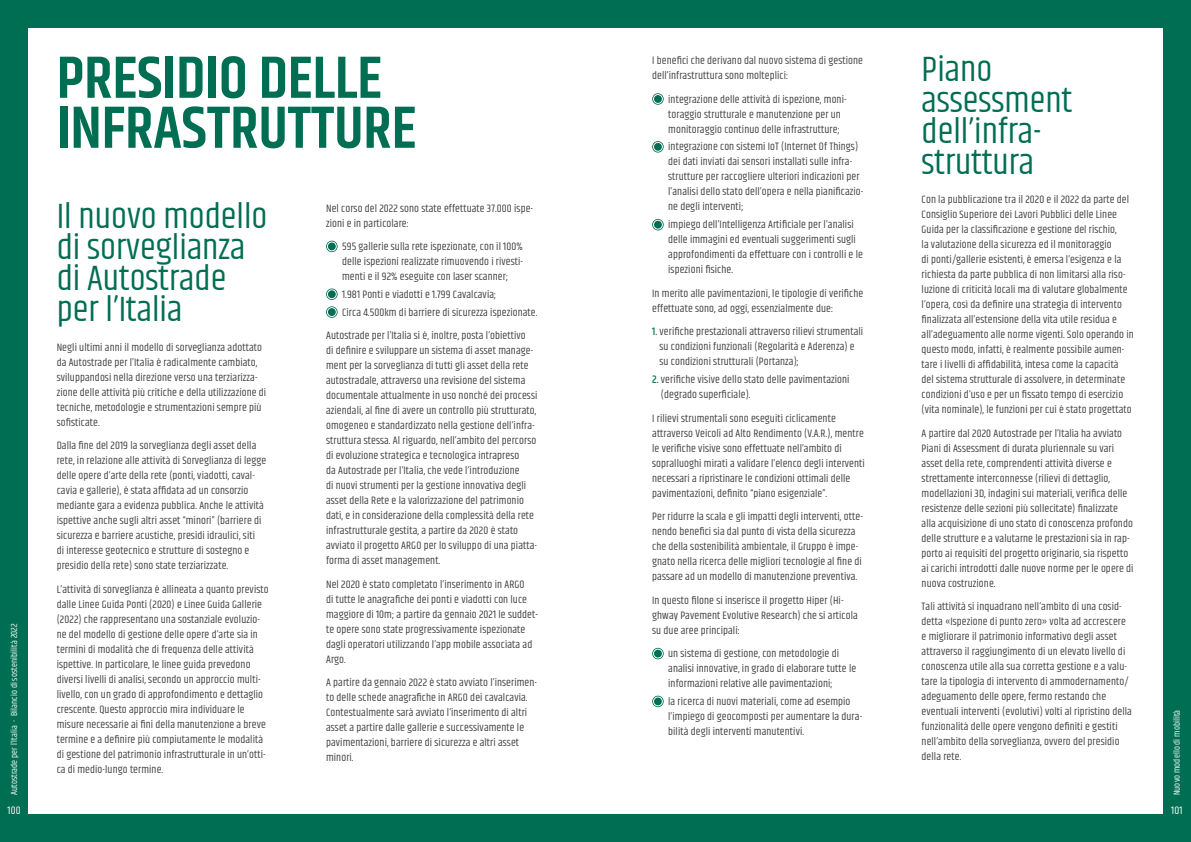
<style>
.page{position:relative;width:1191px;height:842px;background:#006e53}
.page>*{position:absolute;margin:0;border:0;box-sizing:border-box;transform-origin:0 0}
.t1{font:600 60px/50px "Khand";color:#006e53}
.t2{font:36px/31px "Khand";color:#006e53}
.t3{font:11px/15px "Khand";letter-spacing:.01em;color:#3c3c3b}
.t4{font:11px "Khand";letter-spacing:.01em;color:#fff}
.t5{font:9px "Khand";letter-spacing:.01em;color:#fff}
.s1{font-weight:500;color:#006e53}
</style>
<div class="page">
<div style="left:28px;top:28px;width:1134px;height:786px;background:#fff"></div>
<svg style="left:326px;top:241px;width:11px;height:11px"></svg>
<div style="left:327px;top:242px;width:10px;height:9px;border:1px solid #fff;border-radius:50%"></div>
<svg style="left:326px;top:288px;width:11px;height:12px"></svg>
<div style="left:327px;top:289px;width:10px;height:10px;border:1px solid #fff;border-radius:50%"></div>
<svg style="left:326px;top:306px;width:11px;height:12px"></svg>
<div style="left:327px;top:307px;width:10px;height:10px;border:1px solid #fff;border-radius:50%"></div>
<svg style="left:652px;top:93px;width:11px;height:12px"></svg>
<div style="left:653px;top:94px;width:9px;height:10px;border:1px solid #fff;border-radius:50%"></div>
<svg style="left:652px;top:141px;width:11px;height:12px"></svg>
<div style="left:653px;top:142px;width:9px;height:10px;border:1px solid #fff;border-radius:50%"></div>
<svg style="left:652px;top:219px;width:11px;height:11px"></svg>
<div style="left:653px;top:220px;width:9px;height:9px;border:1px solid #fff;border-radius:50%"></div>
<svg style="left:652px;top:648px;width:11px;height:11px"></svg>
<div style="left:653px;top:649px;width:9px;height:9px;border:1px solid #fff;border-radius:50%"></div>
<svg style="left:652px;top:696px;width:11px;height:11px"></svg>
<div style="left:653px;top:697px;width:9px;height:9px;border:1px solid #fff;border-radius:50%"></div>
<h2 class="t2" style="left:921px;top:56px;width:152px">Piano assessment dell’infra&shy;struttura</h2>
<p class="t3" style="left:921px;top:193px;width:214px">Con la pubblicazione tra il 2020 e il 2022 da parte del Consiglio Superiore dei Lavori Pubblici delle Linee Guida per la classificazione e gestione del rischio,<br>la valutazione della sicurezza ed il monitoraggio<br>di ponti/gallerie esistenti, è emersa l’esigenza e la richiesta da parte pubblica di non limitarsi alla riso&shy;luzione di criticità locali ma di valutare globalmente l’opera, così da definire una strategia di intervento finalizzata all’estensione della vita utile residua e all’adeguamento alle norme vigenti. Solo operando in questo modo, infatti, è realmente possibile aumen&shy;tare i livelli di affidabilità, intesa come la capacità<br>del sistema strutturale di assolvere, in determinate condizioni d’uso e per un fissato tempo di esercizio (vita nominale), le funzioni per cui è stato progettato</p>
<p class="t3" style="left:921px;top:426px;width:213px">A partire dal 2020 Autostrade per l’Italia ha avviato Piani di Assessment di durata pluriennale su vari asset della rete, comprendenti attività diverse e strettamente interconnesse (rilievi di dettaglio, modellazioni 3D, indagini sui materiali, verifica delle resistenze delle sezioni più sollecitate) finalizzate alla acquisizione di uno stato di conoscenza profondo delle strutture e a valutarne le prestazioni sia in rap&shy;porto ai requisiti del progetto originario, sia rispetto ai carichi introdotti dalle nuove norme per le opere di nuova costruzione.</p>
<p class="t3" style="left:921px;top:600px;width:212px">Tali attività si inquadrano nell’ambito di una cosid&shy;detta «Ispezione di punto zero» volta ad accrescere e migliorare il patrimonio informativo degli asset attraverso il raggiungimento di un elevato livello di conoscenza utile alla sua corretta gestione e a valu&shy;tare la tipologia di intervento di ammodernamento/ adeguamento delle opere, fermo restando che eventuali interventi (evolutivi) volti al ripristino della funzionalità delle opere vengono definiti e gestiti nell’ambito della sorveglianza, ovvero del presidio della rete.</p>
<p class="t3" style="left:652px;top:54px;width:212px">I benefici che derivano dal nuovo sistema di gestione dell’infrastruttura sono molteplici:</p>
<p class="t3" style="left:668px;top:92px;width:180px">integrazione delle attività di ispezione, moni&shy;toraggio strutturale e manutenzione per un monitoraggio continuo delle infrastrutture;</p>
<p class="t3" style="left:668px;top:140px;width:197px">integrazione con sistemi IoT (Internet Of Things) dei dati inviati dai sensori installati sulle infra&shy;strutture per raccogliere ulteriori indicazioni per l’analisi dello stato dell’opera e nella pianificazio&shy;ne degli interventi;</p>
<p class="t3" style="left:668px;top:218px;width:196px">impiego dell’Intelligenza Artificiale per l’analisi delle immagini ed eventuali suggerimenti sugli approfondimenti da effettuare con i controlli e le ispezioni fisiche.</p>
<p class="t3" style="left:652px;top:286px;width:213px">In merito alle pavimentazioni, le tipologie di verifiche effettuate sono, ad oggi, essenzialmente due:</p>
<p class="t3" style="left:659px;top:325px;width:205px;text-indent:-7px"><span class="s1">1.</span> verifiche prestazionali attraverso rilievi strumentali su condizioni funzionali (Regolarità e Aderenza) e su condizioni strutturali (Portanza);</p>
<p class="t3" style="left:661px;top:373px;width:190px;text-indent:-9px"><span class="s1">2.</span> verifiche visive dello stato delle pavimentazioni (degrado superficiale).</p>
<p class="t3" style="left:652px;top:411px;width:214px">I rilievi strumentali sono eseguiti ciclicamente attraverso Veicoli ad Alto Rendimento (V.A.R.), mentre le verifiche visive sono effettuate nell’ambito di sopralluoghi mirati a validare l’elenco degli interventi necessari a ripristinare le condizioni ottimali delle pavimentazioni, definito “piano esigenziale”.</p>
<p class="t3" style="left:652px;top:510px;width:212px">Per ridurre la scala e gli impatti degli interventi, otte&shy;nendo benefici sia dal punto di vista della sicurezza che della sostenibilità ambientale, il Gruppo è impe&shy;gnato nella ricerca delle migliori tecnologie al fine di passare ad un modello di manutenzione preventiva.</p>
<p class="t3" style="left:652px;top:593px;width:207px">In questo filone si inserisce il progetto Hiper (Hi&shy;ghway Pavement Evolutive Research) che si articola su due aree principali:</p>
<p class="t3" style="left:668px;top:647px;width:189px">un sistema di gestione, con metodologie di analisi innovative, in grado di elaborare tutte le informazioni relative alle pavimentazioni;</p>
<p class="t3" style="left:668px;top:694px;width:195px">la ricerca di nuovi materiali, come ad esempio l’impiego di geocomposti per aumentare la dura&shy;bilità degli interventi manutentivi.</p>
<h1 class="t1" style="left:57px;top:56px;width:361px">PRESIDIO DELLE<br>INFRASTRUTTURE</h1>
<h2 class="t2" style="left:57px;top:203px;width:212px">Il nuovo modello di sorveglianza di Autostrade per l’Italia</h2>
<p class="t3" style="left:57px;top:340px;width:211px">Negli ultimi anni il modello di sorveglianza adottato da Autostrade per l’Italia è radicalmente cambiato, sviluppandosi nella direzione verso una terziarizza&shy;zione delle attività più critiche e della utilizzazione di tecniche, metodologie e strumentazioni sempre più sofisticate.</p>
<p class="t3" style="left:57px;top:439px;width:211px">Dalla fine del 2019 la sorveglianza degli asset della rete, in relazione alle attività di Sorveglianza di legge delle opere d’arte della rete (ponti, viadotti, caval&shy;cavia e gallerie), è stata affidata ad un consorzio mediante gara a evidenza pubblica. Anche le attività ispettive anche sugli altri asset “minori” (barriere di sicurezza e barriere acustiche, presidi idraulici, siti<br>di interesse geotecnico e strutture di sostegno e presidio della rete) sono state terziarizzate.</p>
<p class="t3" style="left:57px;top:582px;width:213px">L’attività di sorveglianza è allineata a quanto previsto dalle Linee Guida Ponti (2020) e Linee Guida Gallerie (2022) che rappresentano una sostanziale evoluzio&shy;ne del modello di gestione delle opere d’arte sia in termini di modalità che di frequenza delle attività ispettive. In particolare, le linee guida prevedono diversi livelli di analisi, secondo un approccio multi&shy;livello, con un grado di approfondimento e dettaglio crescente. Questo approccio mira individuare le misure necessarie ai fini della manutenzione a breve termine e a definire più compiutamente le modalità di gestione del patrimonio infrastrutturale in un’otti&shy;ca di medio-lungo termine.</p>
<p class="t3" style="left:326px;top:201px;width:208px">Nel corso del 2022 sono state effettuate 37.000 ispe&shy;zioni e in particolare:</p>
<p class="t3" style="left:342px;top:240px;width:182px;text-align:justify">595 gallerie sulla rete ispezionate, con il 100% delle ispezioni realizzate rimuovendo i rivesti&shy;menti e il 92% eseguite con laser scanner;</p>
<p class="t3" style="left:342px;top:286px;width:197px;line-height:17.8px">1.981 Ponti e viadotti e 1.799 Cavalcavia;<br>Circa 4.500km di barriere di sicurezza ispezionate.</p>
<p class="t3" style="left:326px;top:329px;width:213px">Autostrade per l’Italia si è, inoltre, posta l’obiettivo<br>di definire e sviluppare un sistema di asset manage&shy;ment per la sorveglianza di tutti gli asset della rete autostradale, attraverso una revisione del sistema documentale attualmente in uso nonché dei processi aziendali, al fine di avere un controllo più strutturato, omogeneo e standardizzato nella gestione dell’infra&shy;struttura stessa. Al riguardo, nell’ambito del percorso di evoluzione strategica e tecnologica intrapreso<br>da Autostrade per l’Italia, che vede l’introduzione<br>di nuovi strumenti per la gestione innovativa degli asset della Rete e la valorizzazione del patrimonio dati, e in considerazione della complessità della rete infrastrutturale gestita, a partire da 2020 è stato avviato il progetto ARGO per lo sviluppo di una piatta&shy;forma di asset management.</p>
<p class="t3" style="left:326px;top:577px;width:213px">Nel 2020 è stato completato l’inserimento in ARGO<br>di tutte le anagrafiche dei ponti e viadotti con luce maggiore di 10m; a partire da gennaio 2021 le suddet&shy;te opere sono state progressivamente ispezionate dagli operatori utilizzando l’app mobile associata ad Argo.</p>
<p class="t3" style="left:326px;top:676px;width:212px">A partire da gennaio 2022 è stato avviato l’inserimen&shy;to delle schede anagrafiche in ARGO dei cavalcavia.<br>Contestualmente sarà avviato l’inserimento di altri asset a partire dalle gallerie e successivamente le pavimentazioni, barriere di sicurezza e altri asset minori.</p>
<p class="t5" style="left:9px;top:795px;width:173px;rotate:-90deg">Autostrade per l’Italia - Bilancio di sostenibilità 2022</p>
<p class="t4" style="left:8px;top:803px;width:15px">100</p>
<p class="t4" style="left:1171px;top:803px;width:13px">101</p>
<p class="t5" style="left:1171px;top:795px;width:87px;rotate:-90deg">Nuovo modello di mobilità</p>
</div>
